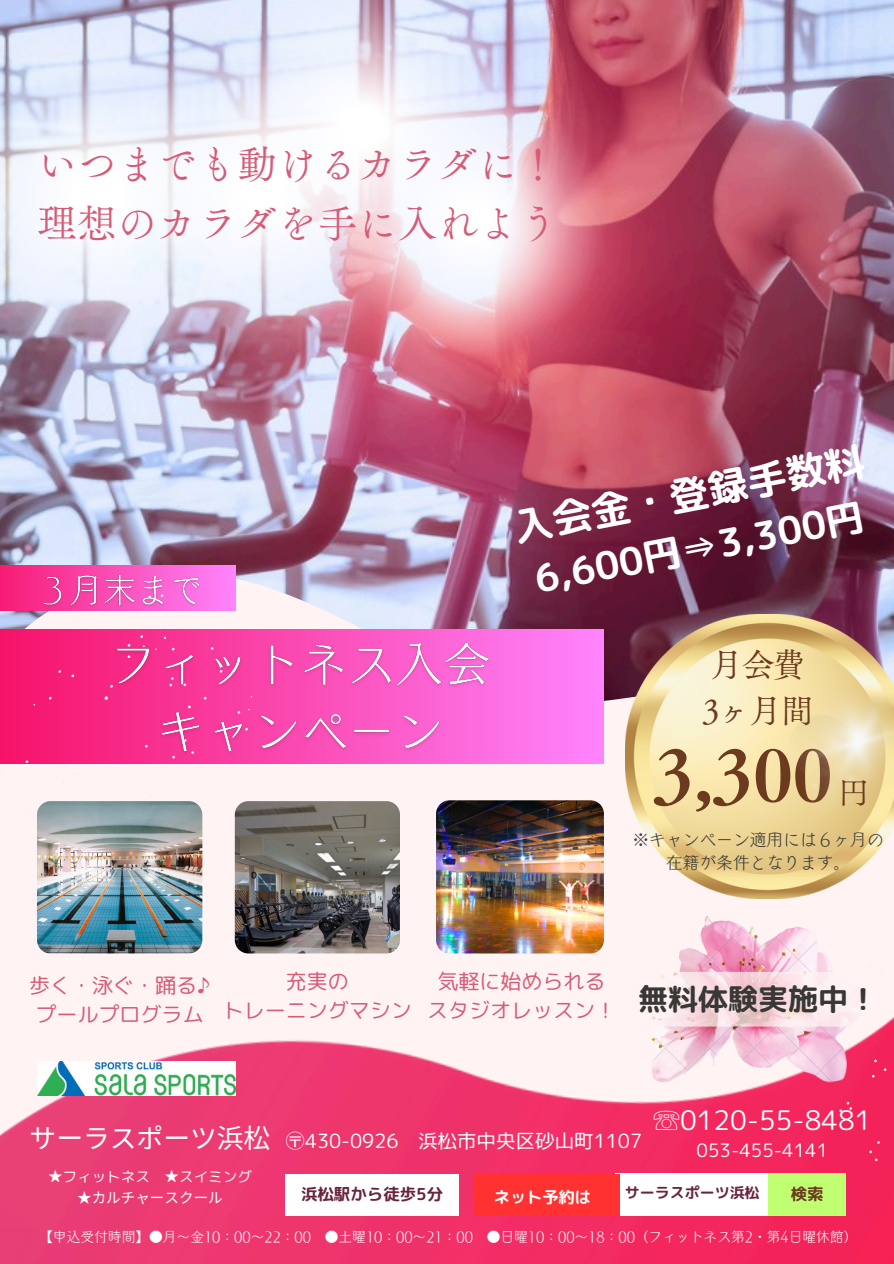
<style>
.page{position:relative;width:894px;height:1264px;background:#fff}
.page>*{position:absolute;margin:0;border:0;box-sizing:border-box;transform-origin:0 0}
.t1{font:70.5px "Canva Tsuku A Old Min Pr 6 N B";color:#6b3a1f}
.t2{font:40.05px "Canva Tsuku A Old Min Pr 6 N R";color:#d65b75}
.t3{font:39.6px "rounded mplus 1 p bold";color:#fff}
.t4{font:38.1px "rounded mplus 1 p bold";color:#fff}
.t5{font:33px/46.2px "Canva Tsuku A Old Min Pr 6 N R";color:#6b3a1f}
.t6{font:31.05px "Canva Tsuku A Old Min Pr 6 N R";color:#6b3a1f}
.t7{font:30px "rounded mplus 1 p bold";color:#383937}
.t8{font:26.85px "rounded mplus 1 p regular";color:#fff}
.t9{font:26.7px "Noto Sans JP";color:#fff}
.t10{font:21px "rounded mplus 1 p regular";color:#d65b75}
.t11{font:19.5px "rounded mplus 1 p regular";color:#fff}
.t12{font:18.45px "rounded mplus 1 p regular";color:#fff}
.t13{font:16.8px "Canva Pearl Std L";color:#383937}
.t14{font:16.5px "rounded mplus 1 p bold";color:#69253f}
.t15{font:16.5px "rounded mplus 1 p bold";color:#6b3a1f}
.t16{font:16.2px "rounded mplus 1 p bold";color:#fff}
.t17{font:15px "rounded mplus 1 p bold";color:#69253f}
.t18{font:14.55px "rounded mplus 1 p regular";color:#fff}
.t19{font:14.55px "Noto Sans JP";color:#fff}
.t20{font:13.8px "Canva Pearl Std L";color:#fff}
.s1{font-family:"Noto Sans CJ Ksc"}
</style>
<div class="page">
<img style="left:0;top:0;width:893px;height:223px">
<img style="left:0;top:223px;width:893px;height:604px">
<img style="left:0;top:827px;width:893px;height:436px">
<svg style="left:270px;top:629px;width:333px;height:135px;background:#fd76eb"></svg>
<div style="left:0;top:565px;width:235px;height:45px;background:linear-gradient(to right,#f61c75,#ff84fd)"></div>
<svg style="left:0;top:21px;width:270px;height:345px"></svg>
<svg style="left:93px;top:21px;width:246px;height:334px"></svg>
<svg style="left:202px;top:0;width:320px;height:287px"></svg>
<svg style="left:339px;top:87px;width:268px;height:268px"></svg>
<svg style="left:0;top:583px;width:270px;height:296px;fill:#fff4f3"></svg>
<img style="left:625px;top:614px;width:268px;height:284px">
<img style="left:733px;top:635px;width:160px;height:242px">
<div style="left:285px;top:1174px;width:173px;height:41px;background:#fff"></div>
<img style="left:37px;top:801px;width:165px;height:152px;border-radius:13px">
<img style="left:235px;top:801px;width:165px;height:152px;border-radius:14px">
<img style="left:436px;top:800px;width:167px;height:153px;border-radius:14px">
<img style="left:37px;top:1061px;width:198px;height:34px">
<div style="left:615px;top:1172px;width:157px;height:43px;background:#fff"></div>
<div style="left:473px;top:1174px;width:146px;height:41px;background:#ff3131"></div>
<div style="left:768px;top:1173px;width:77px;height:42px;background:#c1ff72"></div>
<img style="left:110px;top:635px;width:386px;height:126px">
<img style="left:36px;top:570px;width:169px;height:43px">
<svg style="left:626px;top:877px;width:267px;height:297px"></svg>
<p class="t2" style="left:37px;top:143px;width:522px">いつまでも動けるカラダに！</p>
<h4 class="t2" style="left:37px;top:202px;width:522px">理想のカラダを手に入れよう</h4>
<h4 class="t3" style="left:508px;top:500px;width:358px;rotate:-11deg">入会金・登録手数料</h4>
<h4 class="t4" style="left:530px;top:553px;width:335px;rotate:-11deg">6,600円⇒3,300円</h4>
<p class="t5" style="left:702px;top:641px;width:112px">月会費<br>3ヶ月間</p>
<p class="t1" style="left:654px;top:738px;width:179px">3,300</p>
<p class="t6" style="left:838px;top:777px;width:32px">円</p>
<p class="t13" style="left:632px;top:831px;width:253px">※キャンペーン適用には６ヶ月の</p>
<p class="t13" style="left:665px;top:854px;width:186px">在籍が条件となります。</p>
<h3 class="t10" style="left:29px;top:970px;width:183px">歩く・泳ぐ・踊る♪</h3>
<p class="t10" style="left:36px;top:999px;width:169px">プールプログラム</p>
<p class="t10" style="left:286px;top:966px;width:64px">充実の</p>
<p class="t10" style="left:223px;top:995px;width:190px">トレーニングマシン</p>
<h6 class="t10" style="left:437px;top:966px;width:169px">気軽に始められる</h6>
<h1 class="t10" style="left:427px;top:995px;width:190px">スタジオレッスン！</h1>
<p class="t7" style="left:638px;top:978px;width:241px">無料体験実施中！</p>
<p class="t9" style="left:30px;top:1117px;width:242px">サーラスポーツ浜松</p>
<p class="t18" style="left:48px;top:1166px;width:205px">★フィットネス ★スイミング</p>
<p class="t19" style="left:77px;top:1185px;width:147px">★カルチャースクール</p>
<p class="t8" style="left:653px;top:1100px;width:220px"><span class="s1">☏</span>0120-55-8481</p>
<p class="t12" style="left:696px;top:1137px;width:133px">053-455-4141</p>
<p class="t11" style="left:285px;top:1127px;width:358px"><span class="s1">〶</span>430-0926 浜松市中央区砂山町1107</p>
<p class="t16" style="left:493px;top:1185px;width:99px">ネット予約は</p>
<p class="t15" style="left:790px;top:1182px;width:34px">検索</p>
<p class="t17" style="left:624px;top:1182px;width:136px">サーラスポーツ浜松</p>
<p class="t14" style="left:301px;top:1182px;width:144px">浜松駅から徒歩5分</p>
<p class="t20" style="left:39px;top:1230px;width:819px">【申込受付時間】●月～金10：00～22：00 ●土曜10：00～21：00 ●日曜10：00～ 18：00（フィットネス第2・第4日曜休館）</p>
</div>
